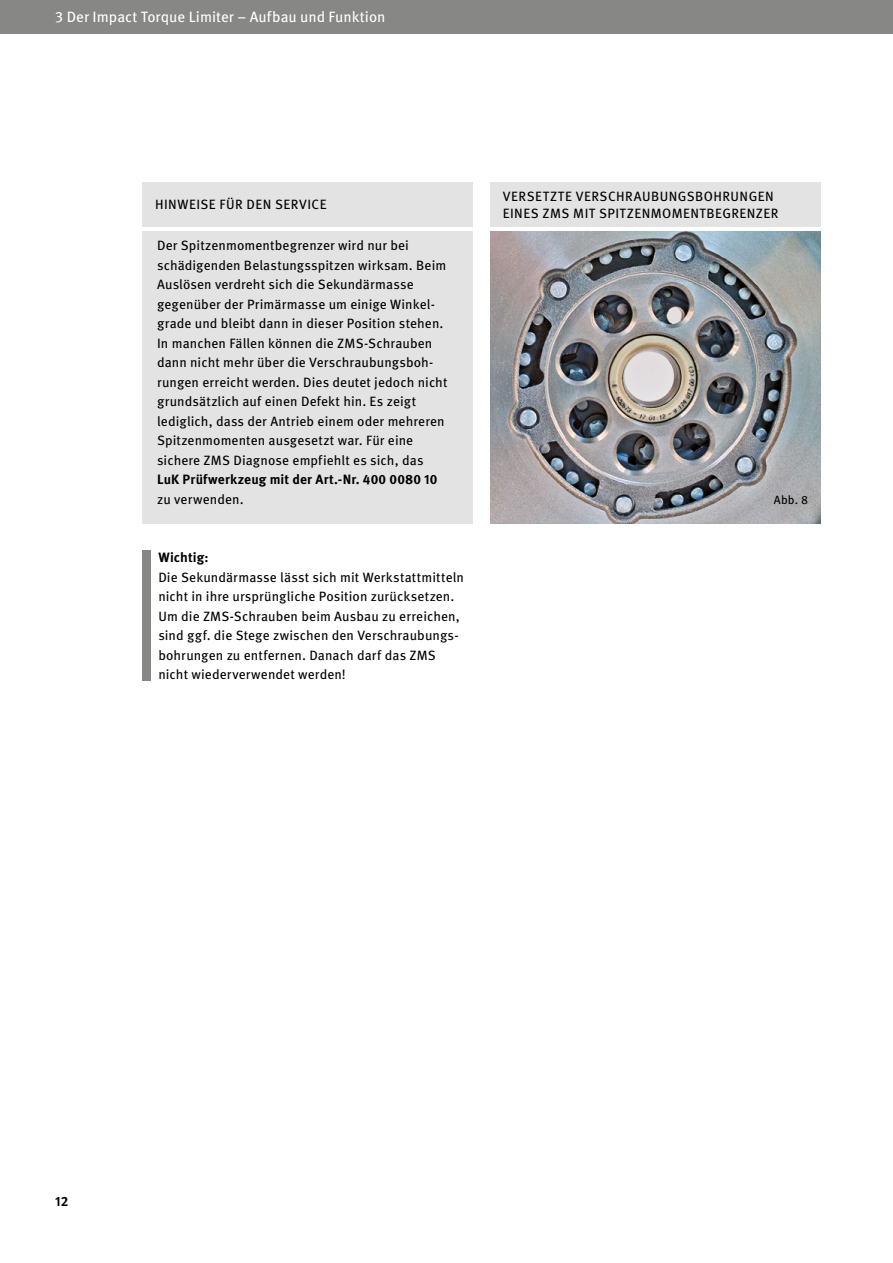
<style>
.page{position:relative;width:893px;height:1263px;background:#fff}
.page>*{position:absolute;margin:0;border:0;box-sizing:border-box;transform-origin:0 0}
.t1{font:15px "Meta OT";color:#fff}
.t2{font:13.5px/19.5px "Meta OT";letter-spacing:.01em;color:#000}
.t3{font:13.5px/16.2px "Meta OT";letter-spacing:.035em;color:#000}
.t4{font:700 13.5px "Meta OT";letter-spacing:.01em;color:#000}
.t5{font:13.5px "Meta OT";letter-spacing:.03em;color:#000}
.t6{font:12px "Meta OT";color:#000}
</style>
<div class="page">
<div style="left:0;top:0;width:893px;height:34px;background:#878786"></div>
<div style="left:142px;top:231px;width:331px;height:292px;background:#e3e3e3"></div>
<div style="left:142px;top:182px;width:331px;height:45px;background:#e3e3e3"></div>
<div style="left:142px;top:550px;width:9px;height:131px;background:#878786"></div>
<div style="left:490px;top:182px;width:331px;height:45px;background:#e3e3e3"></div>
<img style="left:490px;top:231px;width:331px;height:292px">
<p class="t1" style="left:55px;top:8px;width:332px">3 Der Impact Torque Limiter – Aufbau und Funktion</p>
<p class="t5" style="left:155px;top:196px;width:173px">HINWEISE FÜR DEN SERVICE</p>
<p class="t2" style="left:157px;top:236px;width:292px">Der Spitzenmomentbegrenzer wird nur bei schädigenden Belastungsspitzen wirksam. Beim Auslösen verdreht sich die Sekundärmasse gegenüber der Primärmasse um einige Winkel&shy;grade und bleibt dann in dieser Position stehen.<br>In manchen Fällen können die ZMS-Schrauben dann nicht mehr über die Verschraubungsboh&shy;rungen erreicht werden. Dies deutet jedoch nicht grundsätzlich auf einen Defekt hin. Es zeigt lediglich, dass der Antrieb einem oder mehreren Spitzenmomenten ausgesetzt war. Für eine sichere ZMS Diagnose empfiehlt es sich, das</p>
<p class="t4" style="left:157px;top:471px;width:282px">LuK Prüfwerkzeug mit der Art.-Nr. 400 0080 10</p>
<p class="t2" style="left:157px;top:489px;width:88px">zu verwenden.</p>
<p class="t4" style="left:158px;top:549px;width:52px">Wichtig:</p>
<p class="t2" style="left:158px;top:567px;width:307px">Die Sekundärmasse lässt sich mit Werkstattmitteln nicht in ihre ursprüngliche Position zurücksetzen.<br>Um die ZMS-Schrauben beim Ausbau zu erreichen, sind ggf. die Stege zwischen den Verschraubungs&shy;bohrungen zu entfernen. Danach darf das ZMS nicht wiederverwendet werden!</p>
<p class="t3" style="left:503px;top:189px;width:277px">VERSETZTE VERSCHRAUBUNGSBOHRUNGEN<br>EINES ZMS MIT SPITZENMOMENTBEGRENZER</p>
<p class="t6" style="left:774px;top:492px;width:36px">Abb. 8</p>
<p class="t4" style="left:55px;top:1193px;width:15px">12</p>
</div>
